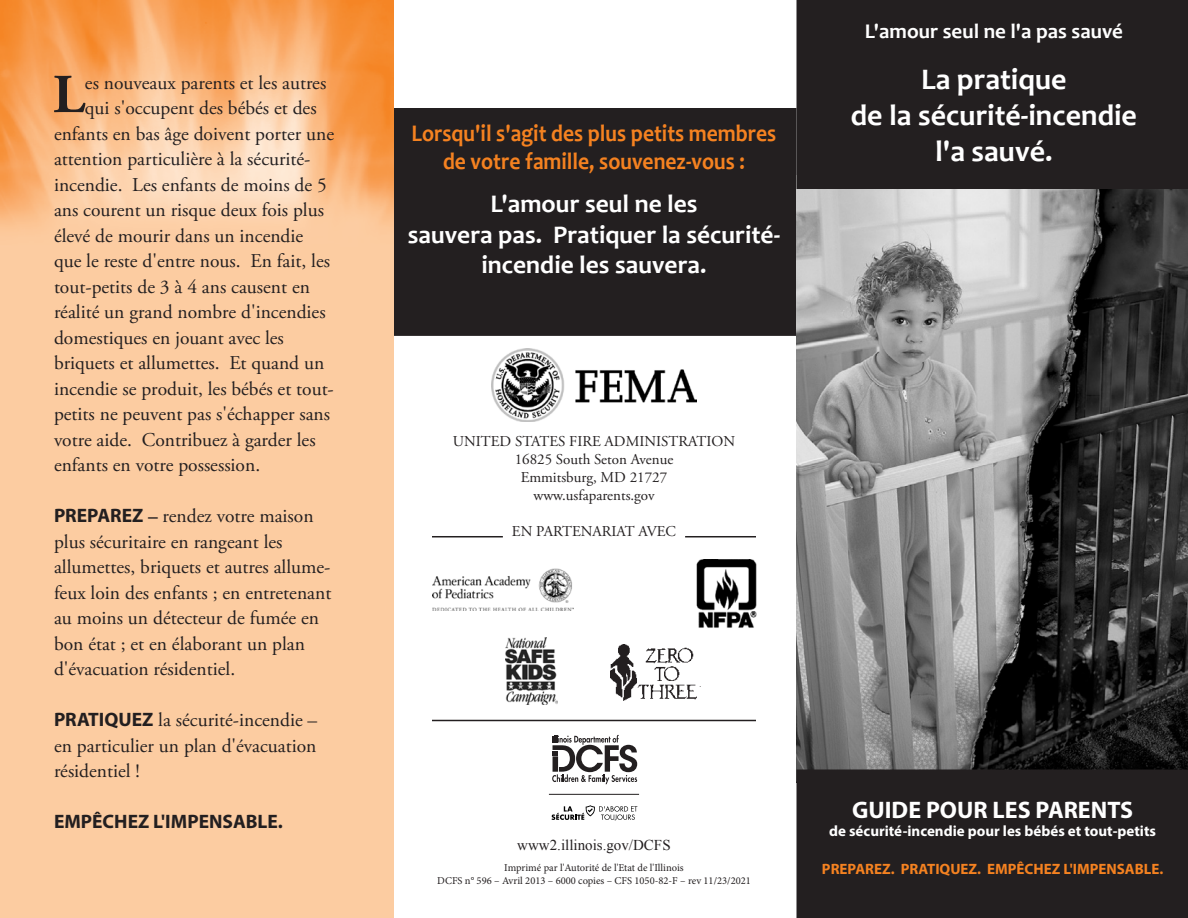
<style>
.page{position:relative;width:1188px;height:918px;background:#fff}
.page>*{position:absolute;margin:0;border:0;box-sizing:border-box;transform-origin:0 0}
.Body_Text{font:700 54.75px "Adobe Garamond Pro";color:#231f20}
.Questions{font:700 30px "Candara";color:#fff}
.Questions-2{font:700 25.5px/30.6px "Candara";color:#fff;text-align:center}
.Questions-3{font:700 24px/28.8px "Candara";color:#f58220;text-align:center;scale:.9 1}
.FACT{font:700 24px "Myriad Pro";color:#fff}
.Questions-4{font:700 21px "Candara";color:#fff}
.Body_Text-2{font:19.5px/25.5px "Adobe Garamond Pro";color:#231f20}
.Body_Text-3{font:700 19.5px "Myriad Pro";color:#231f20}
.Body_Text-4{font:15px "Adobe Garamond Pro";color:#231f20}
.FACT-2{font:700 15px "Myriad Pro";color:#fff}
.FACT-3{font:700 15px "Myriad Pro";color:#f58220}
.t1{font:15px "Times New Roman";color:#231f20}
.t2{font:10.5px "Minion Pro";color:#231f20}
.s1{font-family:"Myriad Pro";font-weight:700}
.s2{font-weight:700}
</style>
<div class="page">
<div style="left:392px;top:109px;width:404px;height:226px;background:#231f20"></div>
<div style="left:392px;top:108px;width:404px;height:228px;border:2px solid #231f20"></div>
<img style="left:796px;top:189px;width:392px;height:581px">
<div style="left:796px;top:770px;width:392px;height:148px;background:#231f20"></div>
<img style="left:0;top:1px;width:393px;height:917px">
<div style="left:797px;top:1px;width:390px;height:187px;background:#231f20"></div>
<div style="left:796px;top:0;width:392px;height:189px;border:2px solid #231f20"></div>
<img style="left:611px;top:645px;width:90px;height:55px">
<img style="left:491px;top:349px;width:206px;height:72px">
<hr style="left:432px;top:536px;width:71px;height:1px;background:#231f20">
<hr style="left:685px;top:536px;width:71px;height:1px;background:#231f20">
<img style="left:432px;top:569px;width:142px;height:42px">
<img style="left:696px;top:559px;width:61px;height:69px">
<img style="left:506px;top:638px;width:52px;height:67px">
<svg style="left:552px;top:735px;width:85px;height:49px"></svg>
<hr style="left:432px;top:720px;width:324px;height:1px;background:#231f20">
<svg style="left:552px;top:805px;width:85px;height:15px"></svg>
<hr style="left:549px;top:794px;width:90px;height:1px;background:#231f20">
<p class="Body_Text" style="left:53px;top:63px;width:34px">L</p>
<p class="Body_Text-2" style="left:85px;top:70px;width:243px">es nouveaux parents et les autres</p>
<p class="Body_Text-2" style="left:85px;top:96px;width:233px">qui s'occupent des bébés et des</p>
<p class="Body_Text-2" style="left:54px;top:121px;width:282px">enfants en bas âge doivent porter une</p>
<p class="Body_Text-2" style="left:54px;top:147px;width:258px">attention particulière à la sécurité-</p>
<p class="Body_Text-2" style="left:54px;top:172px;width:274px">incendie. Les enfants de moins de 5</p>
<p class="Body_Text-2" style="left:54px;top:198px;width:272px">ans courent un risque deux fois plus</p>
<p class="Body_Text-2" style="left:54px;top:223px;width:251px">élevé de mourir dans un incendie</p>
<p class="Body_Text-2" style="left:54px;top:249px;width:278px">que le reste d'entre nous. En fait, les</p>
<p class="Body_Text-2" style="left:54px;top:274px;width:257px">tout-petits de 3 à 4 ans causent en</p>
<p class="Body_Text-2" style="left:54px;top:300px;width:273px">réalité un grand nombre d'incendies</p>
<p class="Body_Text-2" style="left:54px;top:325px;width:231px">domestiques en jouant avec les</p>
<p class="Body_Text-2" style="left:54px;top:351px;width:272px">briquets et allumettes. Et quand un</p>
<p class="Body_Text-2" style="left:54px;top:376px;width:281px">incendie se produit, les bébés et tout-</p>
<p class="Body_Text-2" style="left:54px;top:402px;width:278px">petits ne peuvent pas s'échapper sans</p>
<p class="Body_Text-2" style="left:54px;top:427px;width:263px">votre aide. Contribuez à garder les</p>
<p class="Body_Text-2" style="left:54px;top:453px;width:208px">enfants en votre possession.</p>
<p class="Body_Text-2" style="left:54px;top:504px;width:279px"><span class="s1">PREPAREZ</span> <span class="s2">–</span> rendez votre maison plus sécuritaire en rangeant les allumettes, briquets et autres allume&shy;feux loin des enfants ; en entretenant au moins un détecteur de fumée en bon état ; et en élaborant un plan d'évacuation résidentiel.</p>
<p class="Body_Text-2" style="left:54px;top:708px;width:265px;text-align:justify"><span class="s1">PRATIQUEZ</span> la sécurité-incendie – en particulier un plan d'évacuation résidentiel !</p>
<p class="Body_Text-3" style="left:54px;top:809px;width:230px">EMPÊCHEZ L'IMPENSABLE.</p>
<p class="Questions-3" style="left:412px;top:118px;width:407px">Lorsqu'il s'agit des plus petits membres de votre famille, souvenez-vous :</p>
<p class="Questions-2" style="left:490px;top:188px;width:209px">L'amour seul ne les</p>
<p class="Questions-2" style="left:408px;top:219px;width:374px">sauvera pas. Pratiquer la sécurité&shy;incendie les sauvera.</p>
<p class="Body_Text-4" style="left:453px;top:432px;width:284px">UNITED STATES FIRE ADMINISTRATION</p>
<p class="Body_Text-4" style="left:515px;top:450px;width:160px">16825 South Seton Avenue</p>
<p class="Body_Text-4" style="left:521px;top:468px;width:148px">Emmitsburg, MD 21727</p>
<p class="Body_Text-4" style="left:534px;top:486px;width:122px">www.usfaparents.gov</p>
<p class="Body_Text-4" style="left:512px;top:522px;width:166px">EN PARTENARIAT AVEC</p>
<p class="Questions-4" style="left:865px;top:18px;width:260px">L'amour seul ne l'a pas sauvé</p>
<p class="Questions" style="left:921px;top:60px;width:147px">La pratique</p>
<p class="Questions" style="left:851px;top:96px;width:288px">de la sécurité-incendie</p>
<p class="Questions" style="left:935px;top:132px;width:119px">l'a sauvé.</p>
<p class="t1" style="left:517px;top:835px;width:155px">www2.illinois.gov/DCFS</p>
<p class="t2" style="left:504px;top:861px;width:181px">Imprimé par l'Autorité de l'Etat de l'Illinois</p>
<p class="t2" style="left:437px;top:873px;width:315px">DCFS n° 596 – Avril 2013 – 6000 copies – CFS 1050-82-F – rev 11/23/2021</p>
<p class="FACT" style="left:852px;top:794px;width:283px">GUIDE POUR LES PARENTS</p>
<p class="FACT-2" style="left:829px;top:821px;width:328px">de sécurité-incendie pour les bébés et tout-petits</p>
<p class="FACT-3" style="left:822px;top:859px;width:343px">PREPAREZ. PRATIQUEZ. EMPÊCHEZ L'IMPENSABLE.</p>
</div>
